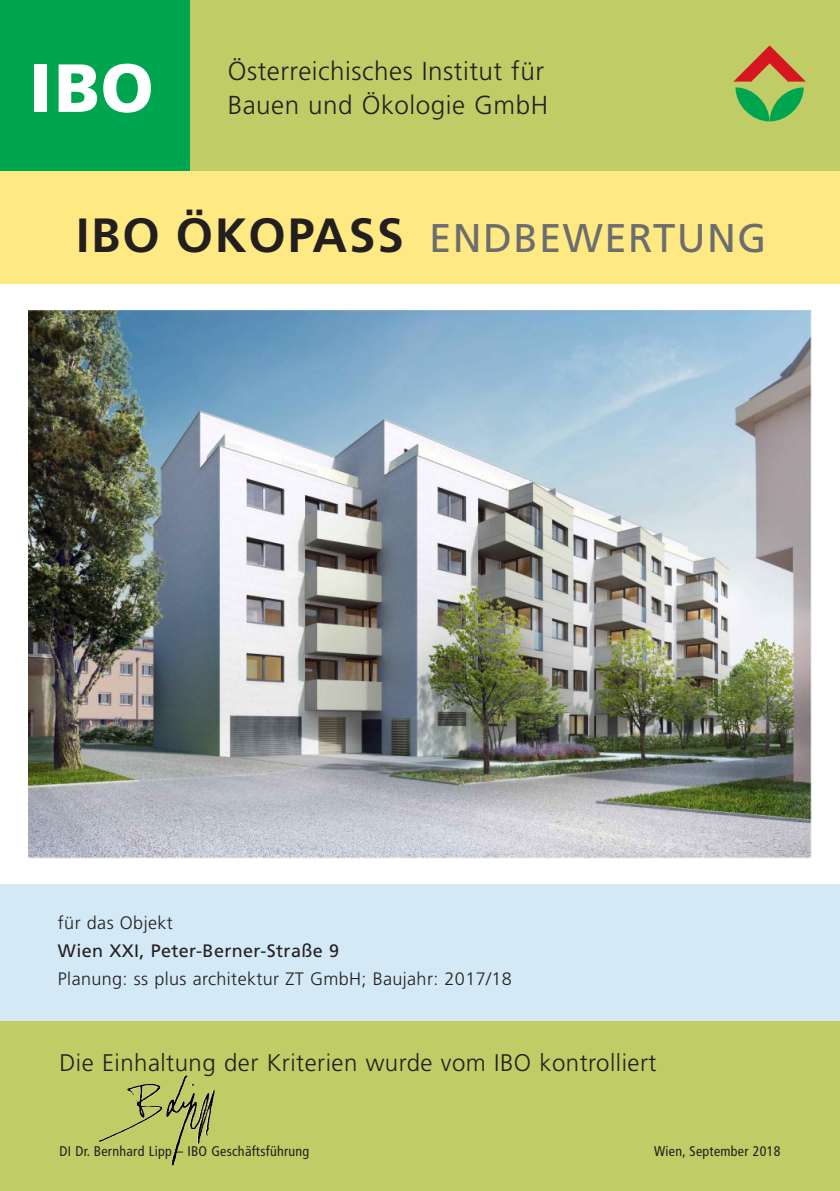
<style>
.page{position:relative;width:840px;height:1191px;background:#fff}
.page>*{position:absolute;margin:0;border:0;box-sizing:border-box;transform-origin:0 0}
.t1{font:900 68px "Frutiger";color:#fff}
.t2{font:40px "Frutiger";letter-spacing:.035em;color:#6c6d70}
.t3{font:300 26px/34px "Frutiger";letter-spacing:.02em;color:#231f20}
.t4{font:300 24px "Frutiger";letter-spacing:.02em;color:#231f20}
.t5{font:300 18px "Frutiger";letter-spacing:.02em;color:#231f20}
.t6{font:18px "Frutiger";letter-spacing:.02em;color:#231f20}
.t7{font:condensed 14px "Frutiger";letter-spacing:.02em;color:#231f20}
.s1{font-weight:700;font-size:48px;color:#231f20}
</style>
<div class="page">
<div style="left:0;top:170px;width:839px;height:114px;background:#ffe982"></div>
<div style="left:148px;top:0;width:691px;height:170px;background:#c0cc66"></div>
<div style="left:0;top:1020px;width:839px;height:171px;background:#c0cc66"></div>
<div style="left:0;top:884px;width:839px;height:136px;background:#d3e9f6"></div>
<div style="left:0;top:0;width:189px;height:170px;background:#00a54f"></div>
<svg style="left:733px;top:45px;width:72px;height:76px"></svg>
<img style="left:166px;top:1075px;width:40px;height:90px">
<img style="left:28px;top:310px;width:783px;height:548px">
<h1 class="t1" style="left:29px;top:47px;width:126px">IBO</h1>
<h3 class="t3" style="left:228px;top:54px;width:321px">Österreichisches Institut für<br>Bauen und Ökologie GmbH</h3>
<h2 class="t2" style="left:76px;top:215px;width:691px"><span class="s1">IBO ÖKOPASS</span> ENDBEWERTUNG</h2>
<p class="t5" style="left:58px;top:912px;width:116px">für das Objekt</p>
<p class="t6" style="left:58px;top:940px;width:282px">Wien XXI, Peter-Berner-Straße 9</p>
<p class="t5" style="left:58px;top:968px;width:455px">Planung: ss plus architektur ZT GmbH; Baujahr: 2017/18</p>
<h3 class="t4" style="left:59px;top:1049px;width:598px">Die Einhaltung der Kriterien wurde vom IBO kontrolliert</h3>
<p class="t7" style="left:59px;top:1142px;width:251px">DI Dr. Bernhard Lipp – IBO Geschäftsführung</p>
<p class="t7" style="left:653px;top:1142px;width:128px">Wien, September 2018</p>
</div>
